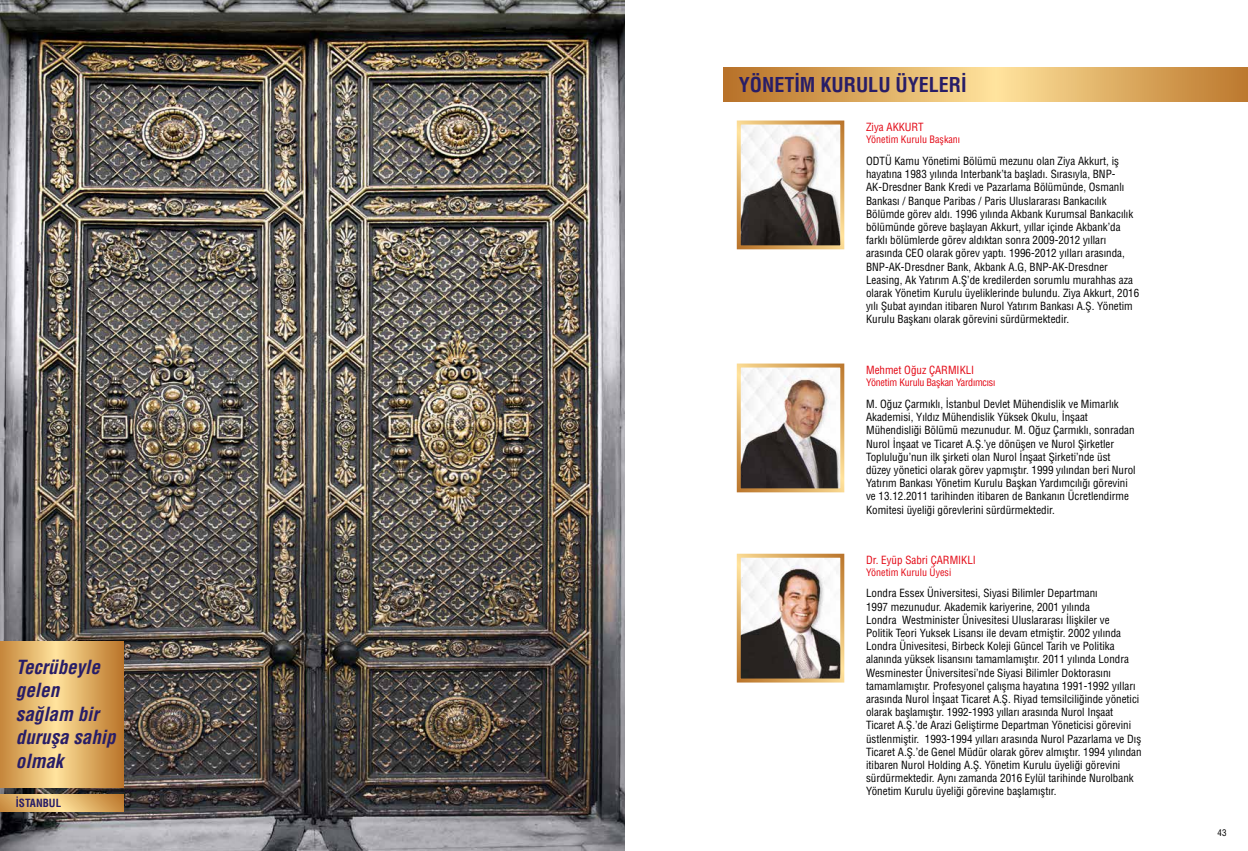
<style>
.page{position:relative;width:1248px;height:851px;background:#fff}
.page>*{position:absolute;margin:0;border:0;box-sizing:border-box;transform-origin:0 0}
.t1{font:700 condensed 20px "Helvetica LT Std";color:#281d67}
.t2{font:italic 700 condensed 19px/23.6px "Helvetica LT Std";color:#281d67}
.t3{font:condensed 11px/13.2px "Helvetica LT Std";color:#000}
.t4{font:condensed 11px "Helvetica LT Std";color:#e30613}
.t5{font:700 condensed 11px "Helvetica LT Std";color:#281d67}
.t6{font:condensed 10px "Helvetica LT Std";color:#e30613}
.t7{font:condensed 10px "Helvetica LT Std";letter-spacing:-.02em;color:#e30613}
.t8{font:condensed 9px "Helvetica LT Std";color:#000}
</style>
<div class="page">
<svg style="left:723px;top:67px;width:524px;height:34px;background:#dbaa61"></svg>
<img style="left:741px;top:368px;width:98px;height:119px">
<img style="left:741px;top:125px;width:98px;height:119px">
<img style="left:741px;top:558px;width:98px;height:119px">
<img style="left:0;top:0;width:624px;height:850px">
<svg style="left:0;top:794px;width:124px;height:17px;background:#e1b36a"></svg>
<svg style="left:0;top:641px;width:124px;height:146px;background:#deae65"></svg>
<h2 class="t2" style="left:16px;top:655px;width:101px">Tecrübeyle gelen sağlam bir duruşa sahip olmak</h2>
<p class="t5" style="left:16px;top:795px;width:47px">İSTANBUL</p>
<h1 class="t1" style="left:738px;top:72px;width:229px">YÖNETİM KURULU ÜYELERİ</h1>
<p class="t4" style="left:866px;top:120px;width:59px">Ziya AKKURT</p>
<p class="t6" style="left:866px;top:133px;width:96px">Yönetim Kurulu Başkanı</p>
<p class="t3" style="left:866px;top:154px;width:274px">ODTÜ Kamu Yönetimi Bölümü mezunu olan Ziya Akkurt, iş hayatına 1983 yılında Interbank’ta başladı. Sırasıyla, BNP-AK-Dresdner Bank Kredi ve Pazarlama Bölümünde, Osmanlı Bankası / Banque Paribas / Paris Uluslararası Bankacılık Bölümde görev aldı. 1996 yılında Akbank Kurumsal Bankacılık bölümünde göreve başlayan Akkurt, yıllar içinde Akbank’da farklı bölümlerde görev aldıktan sonra 2009-2012 yılları arasında CEO olarak görev yaptı. 1996-2012 yılları arasında, BNP-AK-Dresdner Bank, Akbank A.G, BNP-AK-Dresdner Leasing, Ak Yatırım A.Ş’de kredilerden sorumlu murahhas aza olarak Yönetim Kurulu üyeliklerinde bulundu. Ziya Akkurt, 2016 yılı Şubat ayından itibaren Nurol Yatırım Bankası A.Ş. Yönetim Kurulu Başkanı olarak görevini sürdürmektedir.</p>
<p class="t4" style="left:866px;top:363px;width:110px">Mehmet Oğuz ÇARMIKLI</p>
<p class="t7" style="left:866px;top:376px;width:131px">Yönetim Kurulu Başkan Yardımcısı</p>
<p class="t3" style="left:866px;top:397px;width:271px">M. Oğuz Çarmıklı, İstanbul Devlet Mühendislik ve Mimarlık Akademisi, Yıldız Mühendislik Yüksek Okulu, İnşaat Mühendisliği Bölümü mezunudur. M. Oğuz Çarmıklı, sonradan Nurol İnşaat ve Ticaret A.Ş.’ye dönüşen ve Nurol Şirketler Topluluğu’nun ilk şirketi olan Nurol İnşaat Şirketi’nde üst düzey yönetici olarak görev yapmıştır. 1999 yılından beri Nurol Yatırım Bankası Yönetim Kurulu Başkan Yardımcılığı görevini ve 13.12.2011 tarihinden itibaren de Bankanın Ücretlendirme Komitesi üyeliği görevlerini sürdürmektedir.</p>
<p class="t4" style="left:866px;top:552px;width:111px">Dr. Eyüp Sabri ÇARMIKLI</p>
<p class="t6" style="left:866px;top:565px;width:87px">Yönetim Kurulu Üyesi</p>
<p class="t3" style="left:866px;top:586px;width:277px">Londra Essex Üniversitesi, Siyasi Bilimler Departmanı<br>1997 mezunudur. Akademik kariyerine, 2001 yılında<br>Londra Westminister Ünivesitesi Uluslararası İlişkiler ve<br>Politik Teori Yuksek Lisansı ile devam etmiştir. 2002 yılında Londra Ünivesitesi, Birbeck Koleji Güncel Tarih ve Politika alanında yüksek lisansını tamamlamıştır. 2011 yılında Londra Wesminester Üniversitesi’nde Siyasi Bilimler Doktorasını tamamlamıştır. Profesyonel çalışma hayatına 1991-1992 yılları arasında Nurol İnşaat Ticaret A.Ş. Riyad temsilciliğinde yönetici olarak başlamıştır. 1992-1993 yılları arasında Nurol Inşaat Ticaret A.Ş.’de Arazi Geliştirme Departman Yöneticisi görevini üstlenmiştir. 1993-1994 yılları arasında Nurol Pazarlama ve Dış Ticaret A.Ş.’de Genel Müdür olarak görev almıştır. 1994 yılından itibaren Nurol Holding A.Ş. Yönetim Kurulu üyeliği görevini sürdürmektedir. Aynı zamanda 2016 Eylül tarihinde Nurolbank Yönetim Kurulu üyeliği görevine başlamıştır.</p>
<p class="t8" style="left:1217px;top:827px;width:10px">43</p>
</div>
